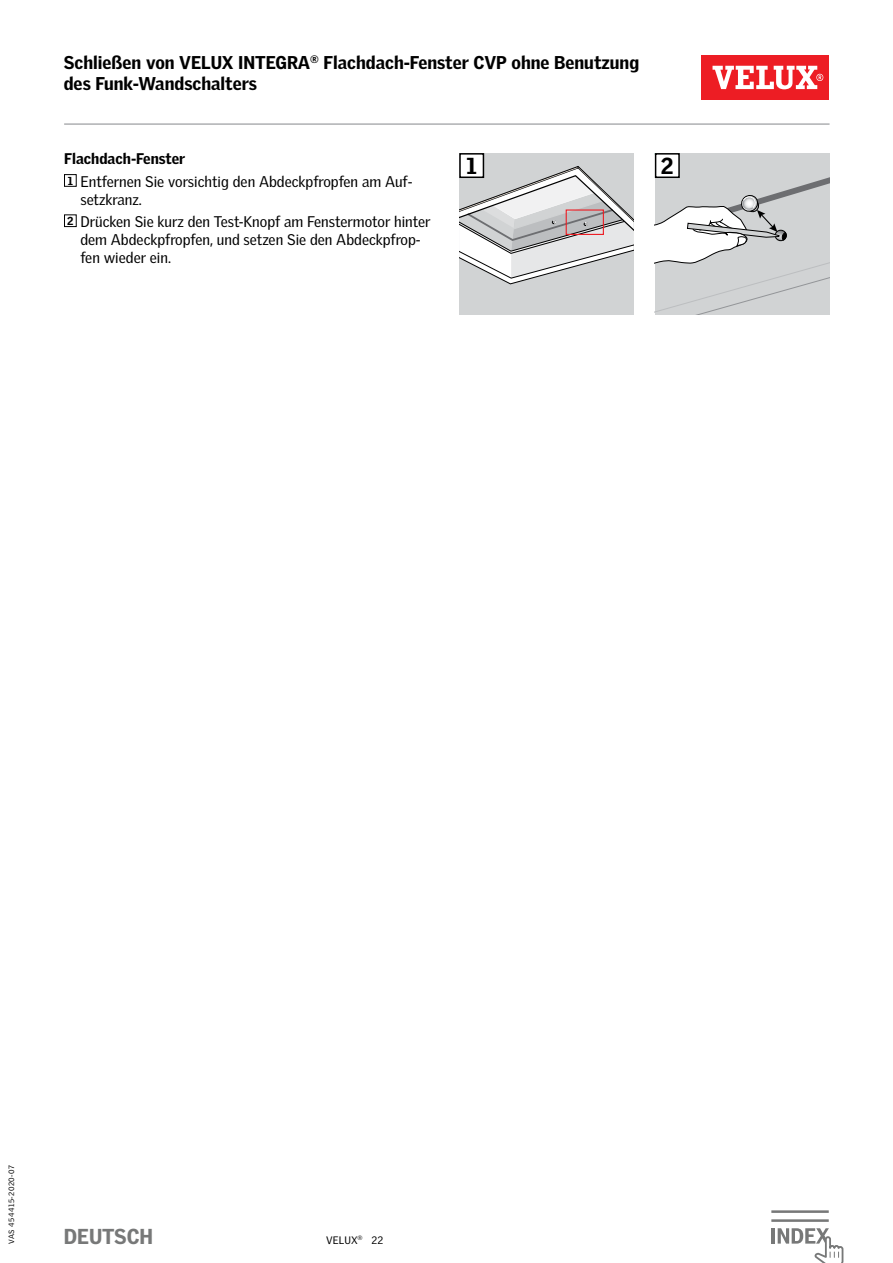
<style>
.page{position:relative;width:893px;height:1263px;background:#fff}
.page>*{position:absolute;margin:0;border:0;box-sizing:border-box;transform-origin:0 0}
.t1{font:900 22.5px "Velux Gothic";color:#000}
.t2{font:900 21px "Velux Gothic";color:#777878}
.t3{font:900 18px/21px "Velux Gothic";color:#000}
.t4{font:15px/22.2px "Velux Gothic";color:#000}
.t5{font:10.5px "Velux Gothic";letter-spacing:.015em;color:#000}
.t6{font:7.5px "Velux Gothic";letter-spacing:.06em;color:#000}
.s1{font-weight:900}
.s2{font-weight:900;font-size:11.25px}
</style>
<div class="page">
<div style="left:702px;top:55px;width:127px;height:45px;background:#ed1d24"></div>
<svg style="left:712px;top:66px;width:111px;height:23px"></svg>
<div style="left:459px;top:153px;width:175px;height:162px;background:#d1d3d4"></div>
<svg style="left:459px;top:166px;width:175px;height:119px"></svg>
<svg style="left:655px;top:153px;width:174px;height:162px"></svg>
<div style="left:566px;top:209px;width:38px;height:26px;border:1px solid #ed1d24"></div>
<hr style="left:64px;top:123px;width:765px;height:2px;background:#939598">
<div style="left:460px;top:154px;width:23px;height:23px;background:#fff"></div>
<div style="left:459px;top:153px;width:25px;height:25px;border:2px solid #000"></div>
<div style="left:656px;top:154px;width:23px;height:23px;background:#fff"></div>
<div style="left:655px;top:153px;width:25px;height:25px;border:2px solid #000"></div>
<hr style="left:771px;top:1219px;width:58px;height:3px;background:#777878">
<hr style="left:771px;top:1210px;width:58px;height:3px;background:#777878">
<hr style="left:771px;top:1228px;width:4px;height:15px;background:#777878">
<svg style="left:778px;top:1228px;width:65px;height:35px"></svg>
<div style="left:64px;top:174px;width:13px;height:13px;border:1px solid #000"></div>
<div style="left:64px;top:214px;width:13px;height:13px;border:1px solid #000"></div>
<p class="t3" style="left:64px;top:52px;width:577px">Schließen von VELUX INTEGRA<sup>®</sup> Flachdach-Fenster CVP ohne Benutzung des Funk-Wandschalters</p>
<p class="t4" style="left:64px;top:148px;width:350px"><span class="s1">Flachdach-Fenster<br></span><span class="s2">1</span> Entfernen Sie vorsichtig den Abdeckpfropfen am Auf-</p>
<p class="t4" style="left:67px;top:188px;width:365px;text-indent:13px">setzkranz.<br><span class="s2">2</span> Drücken Sie kurz den Test-Knopf am Fenstermotor hinter</p>
<p class="t4" style="left:80px;top:230px;width:342px;line-height:18px">dem Abdeckpfropfen, und setzen Sie den Abdeckpfrop&shy;fen wieder ein.</p>
<h1 class="t1" style="left:467px;top:152px;width:12px">1</h1>
<h1 class="t1" style="left:661px;top:152px;width:14px">2</h1>
<p class="t6" style="left:7px;top:1244px;width:80px;rotate:-90deg">VAS 454415-2020-07</p>
<h2 class="t2" style="left:64px;top:1223px;width:91px">DEUTSCH</h2>
<p class="t5" style="left:371px;top:1234px;width:13px">22</p>
<p class="t5" style="left:326px;top:1234px;width:38px">VELUX<sup>®</sup></p>
</div>
